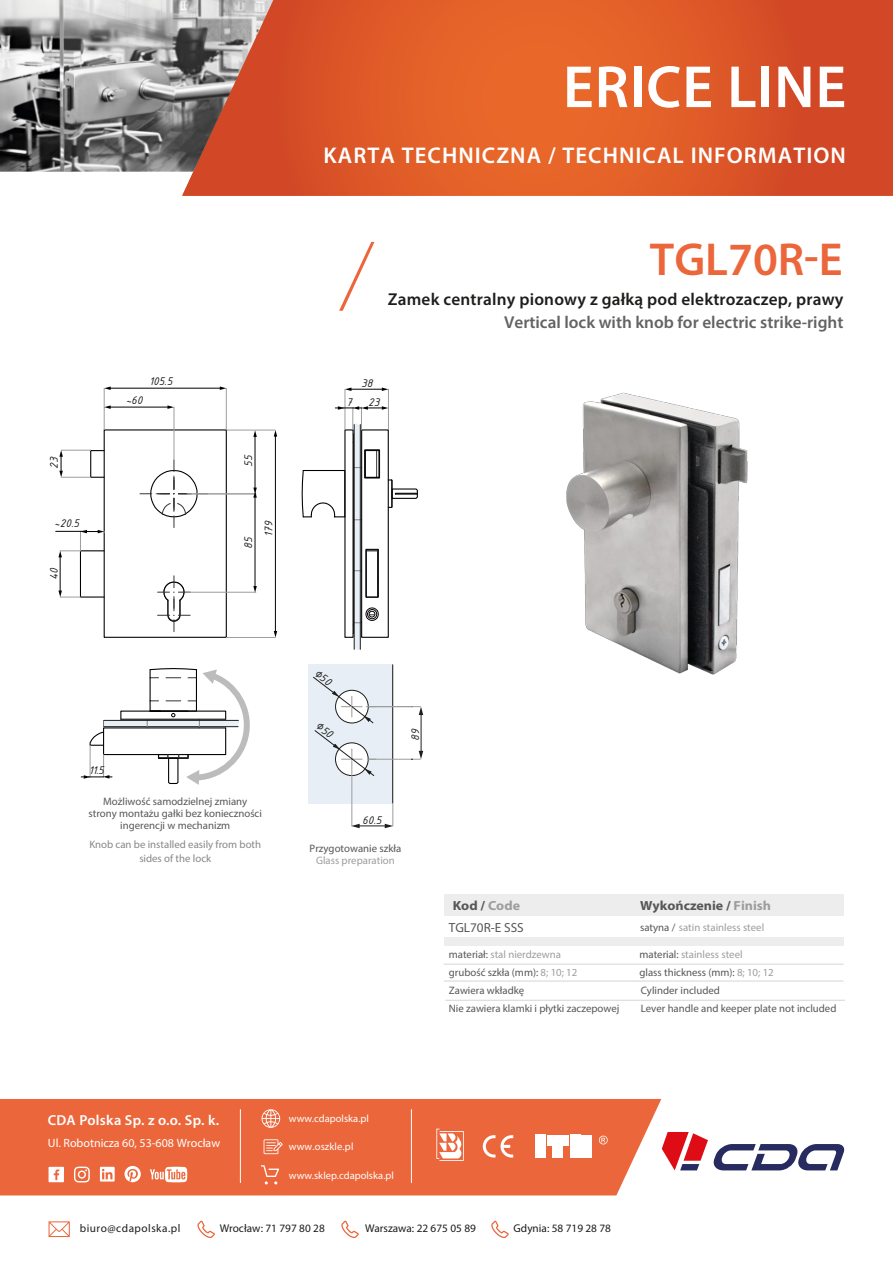
<style>
.page{position:relative;width:893px;height:1263px;background:#fff}
.page>*{position:absolute;margin:0;border:0;box-sizing:border-box;transform-origin:0 0}
.t1{font:600 60px "Myriad Pro";letter-spacing:.015em;color:#fff}
.t2{font:600 46.35px "Myriad Pro";color:#ec663b}
.t3{font:600 22.8px "Myriad Pro";letter-spacing:.045em;color:#fff}
.t4{font:600 17.25px "Myriad Pro";letter-spacing:.01em;color:#1d1d1b}
.t5{font:600 17.25px "Myriad Pro";color:#646363}
.t6{font:600 14.55px "Myriad Pro";letter-spacing:.02em;color:#fff}
.t7{font:700 13.2px "Myriad Pro";color:#575756;scale:1.06 1}
.t8{font:13.2px "Myriad Pro";color:#575756}
.t9{font:12px "ISOCPEUR Italic";color:#1d1d1b}
.t10{font:12px "Myriad Pro";color:#fff}
.t11{font:12px "ISOCPEUR Italic";color:#1e1e1c}
.t12{font:11.25px "Myriad Pro";color:#1d1d1b}
.t13{font:11.25px "Myriad Pro";letter-spacing:.045em;color:#1d1d1b}
.t14{font:10.8px/17.9px "Myriad Pro";color:#575756}
.t15{font:10.8px/13.5px "Myriad Pro";color:#878787;text-align:center}
.t16{font:10.8px "Myriad Pro";color:#9d9d9c}
.t17{font:10.5px "Myriad Pro";color:#fff}
.s1{color:#9d9d9c}
.s2{color:#575756}
</style>
<div class="page">
<svg style="left:182px;top:0;width:711px;height:196px;background:#dd5828"></svg>
<img style="left:0;top:0;width:273px;height:172px">
<div style="left:0;top:1099px;width:661px;height:96px;background:#ec663b"></div>
<svg style="left:662px;top:1132px;width:183px;height:38px"></svg>
<svg style="left:436px;top:1129px;width:28px;height:32px"></svg>
<svg style="left:483px;top:1135px;width:30px;height:22px"></svg>
<div style="left:535px;top:1135px;width:11px;height:23px;background:#fff"></div>
<div style="left:547px;top:1135px;width:22px;height:11px;background:#fff"></div>
<div style="left:553px;top:1147px;width:10px;height:11px;background:#fff"></div>
<div style="left:570px;top:1135px;width:10px;height:23px;background:#fff"></div>
<div style="left:581px;top:1135px;width:11px;height:11px;background:#fff"></div>
<div style="left:581px;top:1147px;width:11px;height:11px;background:#fff"></div>
<svg style="left:599px;top:1136px;width:9px;height:8px"></svg>
<svg style="left:49px;top:1167px;width:15px;height:15px"></svg>
<svg style="left:100px;top:1167px;width:15px;height:14px"></svg>
<svg style="left:150px;top:1167px;width:37px;height:15px"></svg>
<svg style="left:124px;top:1166px;width:17px;height:16px"></svg>
<svg style="left:74px;top:1166px;width:16px;height:16px"></svg>
<svg style="left:197px;top:1221px;width:18px;height:17px"></svg>
<svg style="left:341px;top:1221px;width:18px;height:17px"></svg>
<svg style="left:491px;top:1221px;width:18px;height:17px"></svg>
<svg style="left:49px;top:1221px;width:21px;height:16px"></svg>
<svg style="left:261px;top:1165px;width:18px;height:19px"></svg>
<svg style="left:262px;top:1109px;width:18px;height:19px"></svg>
<svg style="left:264px;top:1139px;width:19px;height:15px"></svg>
<hr style="left:240px;top:1109px;width:1px;height:74px;background:#fff">
<hr style="left:411px;top:1109px;width:1px;height:74px;background:#fff">
<svg style="left:339px;top:242px;width:35px;height:69px"></svg>
<img style="left:566px;top:392px;width:182px;height:283px">
<hr style="left:345px;top:389px;width:1px;height:41px;background:#9d9d9c">
<div style="left:90px;top:450px;width:15px;height:28px;border:1px solid #000101"></div>
<div style="left:104px;top:429px;width:123px;height:209px;border:1px solid #000101"></div>
<svg style="left:158px;top:576px;width:32px;height:56px"></svg>
<svg style="left:140px;top:460px;width:68px;height:68px"></svg>
<hr style="left:226px;top:388px;width:1px;height:42px;background:#9d9d9c">
<hr style="left:104px;top:388px;width:1px;height:42px;background:#9d9d9c">
<hr style="left:174px;top:407px;width:1px;height:52px;background:#9d9d9c">
<hr style="left:110px;top:388px;width:111px;height:1px;background:#010202">
<svg style="left:220px;top:386px;width:6px;height:4px"></svg>
<svg style="left:104px;top:386px;width:7px;height:4px"></svg>
<hr style="left:110px;top:407px;width:59px;height:1px;background:#010202">
<svg style="left:167px;top:405px;width:7px;height:4px"></svg>
<svg style="left:104px;top:405px;width:7px;height:4px"></svg>
<hr style="left:61px;top:450px;width:30px;height:1px;background:#9d9d9c">
<hr style="left:61px;top:477px;width:30px;height:1px;background:#9d9d9c">
<svg style="left:59px;top:450px;width:4px;height:27px"></svg>
<svg style="left:56px;top:530px;width:49px;height:68px"></svg>
<hr style="left:227px;top:430px;width:48px;height:1px;background:#9d9d9c">
<hr style="left:226px;top:637px;width:49px;height:1px;background:#9d9d9c">
<hr style="left:187px;top:494px;width:69px;height:1px;background:#9d9d9c">
<hr style="left:186px;top:592px;width:70px;height:1px;background:#9d9d9c">
<hr style="left:275px;top:435px;width:1px;height:197px;background:#010202">
<svg style="left:274px;top:430px;width:3px;height:7px"></svg>
<svg style="left:274px;top:631px;width:3px;height:6px"></svg>
<hr style="left:255px;top:436px;width:1px;height:53px;background:#010202">
<svg style="left:253px;top:430px;width:4px;height:7px"></svg>
<hr style="left:255px;top:496px;width:1px;height:91px;background:#010202">
<svg style="left:253px;top:488px;width:4px;height:10px"></svg>
<svg style="left:253px;top:586px;width:4px;height:6px"></svg>
<hr style="left:388px;top:389px;width:1px;height:41px;background:#9d9d9c">
<svg style="left:301px;top:406px;width:117px;height:244px"></svg>
<hr style="left:350px;top:389px;width:33px;height:1px;background:#010202">
<svg style="left:382px;top:387px;width:6px;height:4px"></svg>
<svg style="left:345px;top:387px;width:6px;height:4px"></svg>
<div style="left:309px;top:664px;width:83px;height:140px;background:#e7eef5"></div>
<hr style="left:392px;top:665px;width:1px;height:138px;background:#12100b">
<hr style="left:354px;top:706px;width:66px;height:1px;background:#9d9d9c">
<hr style="left:354px;top:759px;width:66px;height:1px;background:#9d9d9c">
<hr style="left:421px;top:713px;width:1px;height:39px;background:#1e1f1d">
<svg style="left:419px;top:707px;width:4px;height:8px"></svg>
<svg style="left:419px;top:751px;width:4px;height:8px"></svg>
<hr style="left:352px;top:770px;width:1px;height:56px;background:#9d9d9c">
<svg style="left:351px;top:804px;width:43px;height:24px"></svg>
<hr style="left:354px;top:424px;width:1px;height:225px;background:#1d1d1b">
<hr style="left:360px;top:424px;width:1px;height:225px;background:#1d1d1b">
<svg style="left:81px;top:668px;width:169px;height:117px"></svg>
<hr style="left:444px;top:980px;width:399px;height:2px;background:#dadada">
<hr style="left:444px;top:964px;width:399px;height:1px;background:#dadada">
<div style="left:444px;top:894px;width:399px;height:22px;background:#ededed"></div>
<div style="left:444px;top:938px;width:399px;height:8px;background:#ededed"></div>
<hr style="left:445px;top:1000px;width:400px;height:1px;background:#dadada">
<svg style="left:313px;top:676px;width:63px;height:101px"></svg>
<h1 class="t1" style="left:563px;top:49px;width:285px">ERICE LINE</h1>
<h3 class="t3" style="left:324px;top:141px;width:524px">KARTA TECHNICZNA / TECHNICAL INFORMATION</h3>
<p class="t9" style="left:46px;top:469px;width:14px;rotate:-90deg">23</p>
<p class="t9" style="left:126px;top:393px;width:18px">~60</p>
<p class="t9" style="left:149px;top:374px;width:25px">105.5</p>
<p class="t9" style="left:240px;top:467px;width:13px;rotate:-90deg">55</p>
<p class="t9" style="left:54px;top:516px;width:26px">~20.5</p>
<p class="t9" style="left:261px;top:537px;width:17px;rotate:-90deg">179</p>
<p class="t9" style="left:240px;top:548px;width:13px;rotate:-90deg">85</p>
<p class="t9" style="left:46px;top:580px;width:14px;rotate:-90deg">40</p>
<h2 class="t2" style="left:650px;top:230px;width:194px">TGL70R-E</h2>
<h3 class="t4" style="left:388px;top:288px;width:457px">Zamek centralny pionowy z gałką pod elektrozaczep, prawy</h3>
<h3 class="t5" style="left:504px;top:312px;width:341px">Vertical lock with knob for electric strike-right</h3>
<p class="t9" style="left:361px;top:376px;width:13px">38</p>
<p class="t9" style="left:346px;top:394px;width:7px">7</p>
<p class="t9" style="left:368px;top:394px;width:13px">23</p>
<p class="t9" style="left:89px;top:762px;width:17px">11.5</p>
<p class="t14" style="left:89px;top:795px;width:175px;line-height:12px;text-align:center">Możliwość samodzielnej zmiany strony montażu gałki bez konieczności ingerencji w mechanizm</p>
<p class="t15" style="left:89px;top:838px;width:173px">Knob can be installed easily from both sides of the lock</p>
<p class="t11" style="left:408px;top:740px;width:13px;rotate:-90deg">89</p>
<p class="t11" style="left:362px;top:812px;width:21px">60.5</p>
<p class="t14" style="left:310px;top:839px;width:93px">Przygotowanie szkła</p>
<p class="t16" style="left:316px;top:853px;width:80px">Glass preparation</p>
<p class="t7" style="left:453px;top:897px;width:65px">Kod / <span class="s1">Code</span></p>
<p class="t7" style="left:640px;top:897px;width:125px">Wykończenie / <span class="s1">Finish</span></p>
<p class="t16" style="left:640px;top:921px;width:126px"><span class="s2">satyna /</span> satin stainless steel</p>
<p class="t8" style="left:449px;top:919px;width:76px">TGL70R-E SSS</p>
<p class="t14" style="left:449px;top:945px;width:130px">materiał: <span class="s1">stal nierdzewna </span>grubość szkła (mm): <span class="s1">8; 10; 12</span></p>
<p class="t14" style="left:639px;top:945px;width:136px">material: <span class="s1">stainless steel<br></span>glass thickness (mm): <span class="s1">8; 10; 12</span></p>
<p class="t14" style="left:449px;top:982px;width:172px">Zawiera wkładkę<br>Nie zawiera klamki i płytki zaczepowej</p>
<p class="t14" style="left:641px;top:982px;width:197px">Cylinder included<br>Lever handle and keeper plate not included</p>
<h3 class="t6" style="left:48px;top:1111px;width:173px">CDA Polska Sp. z o.o. Sp. k.</h3>
<p class="t10" style="left:48px;top:1136px;width:174px">Ul. Robotnicza 60, 53-608 Wrocław</p>
<p class="t17" style="left:289px;top:1112px;width:82px">www.cdapolska.pl</p>
<p class="t17" style="left:289px;top:1140px;width:66px">www.oszkle.pl</p>
<p class="t17" style="left:289px;top:1169px;width:107px">www.sklep.cdapolska.pl</p>
<p class="t13" style="left:80px;top:1222px;width:102px">biuro@cdapolska.pl</p>
<p class="t12" style="left:220px;top:1222px;width:106px">Wrocław: 71 797 80 28</p>
<p class="t12" style="left:365px;top:1222px;width:112px">Warszawa: 22 675 05 89</p>
<p class="t12" style="left:514px;top:1222px;width:99px">Gdynia: 58 719 28 78</p>
</div>
